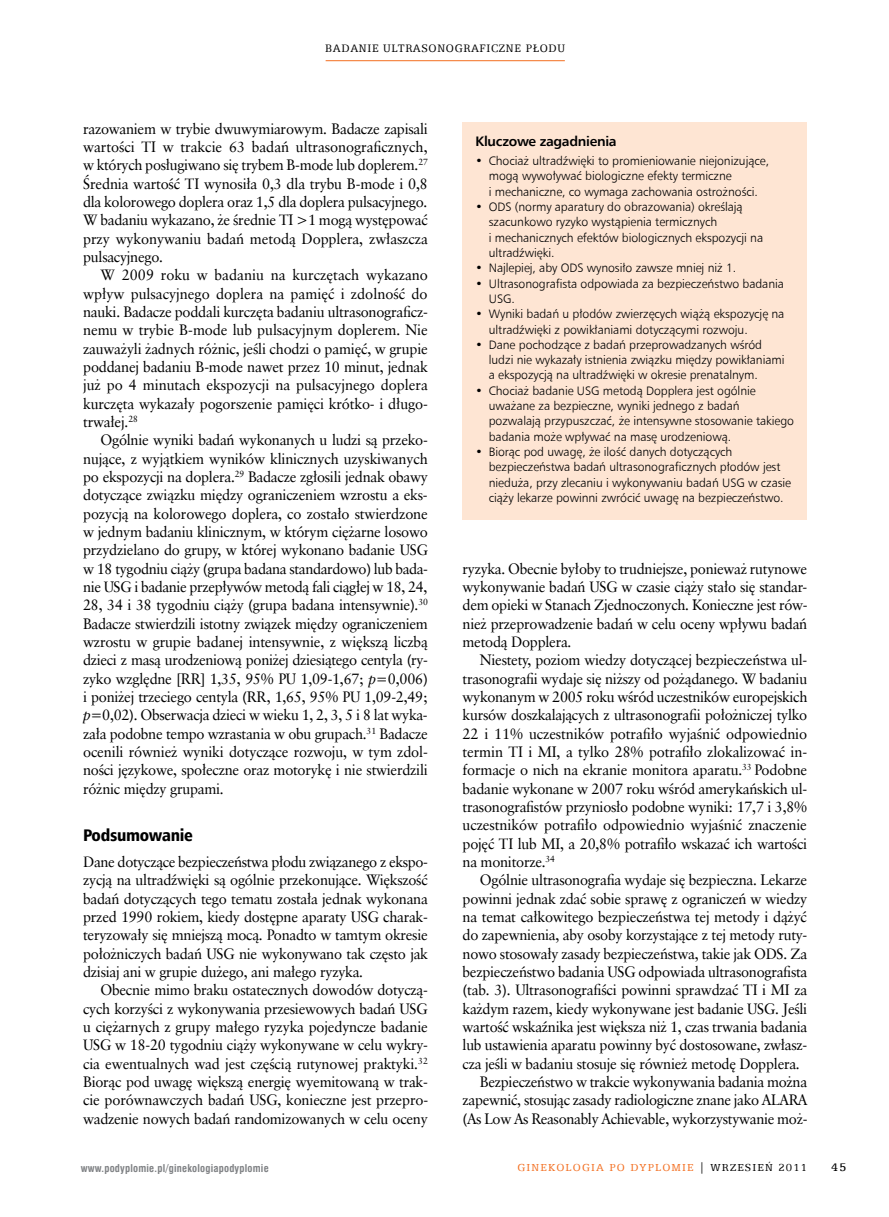
<style>
.page{position:relative;width:889px;height:1217px;background:#fff}
.page>*{position:absolute;margin:0;border:0;box-sizing:border-box;transform-origin:0 0}
.t1{font:16.8px "Humnst 777 Blk Cn EU";letter-spacing:-.02em;color:#000}
.t2{font:15px/18.3px "Class Garmnd EU";letter-spacing:-.02em;color:#000;text-align:justify}
.t3{font:700 13.8px "Humnst 777 EU";letter-spacing:-.02em;color:#000}
.t4{font:12.45px "Egyptian 505 Md EU";color:#000}
.t5{font:12.3px/15.3px "Humnst 777 Lt EU";letter-spacing:-.005em;color:#000}
.t6{font:12.3px "Egyptian 505 EU";letter-spacing:.06em;color:#000;scale:.95 1}
.t7{font:11.4px "Egyptian 505 EU";letter-spacing:.1em;color:#f36f21}
.t8{font:700 10.5px "Swis 721 Cn EU";letter-spacing:.02em;color:#808285}
.s1{font-style:italic}
.s2{color:#000}
</style>
<div class="page">
<hr style="left:326px;top:60px;width:239px;height:1px;background:#f36f21">
<div style="left:462px;top:122px;width:345px;height:397px;background:#fee5d3"></div>
<p class="t6" style="left:325px;top:41px;width:254px">BADANIE ULTRASONOGRAFICZNE PŁODU</p>
<p class="t2" style="left:83px;top:119px;width:346px">razowaniem w trybie dwuwymiarowym. Badacze zapisali wartości TI w trakcie 63 badań ultrasonograficznych, w których posługiwano się trybem B-mode lub doplerem.<sup>27<br></sup>Średnia wartość TI wynosiła 0,3 dla trybu B-mode i 0,8 dla kolorowego doplera oraz 1,5 dla doplera pulsacyjnego.<br>W badaniu wykazano, że średnie TI &gt;1 mogą występować przy wykonywaniu badań metodą Dopplera, zwłaszcza pulsacyjnego.</p>
<p class="t2" style="left:83px;top:266px;width:346px;text-indent:17px">W 2009 roku w badaniu na kurczętach wykazano wpływ pulsacyjnego doplera na pamięć i zdolność do nauki. Badacze poddali kurczęta badaniu ultrasonograficz&shy;nemu w trybie B-mode lub pulsacyjnym doplerem. Nie zauważyli żadnych różnic, jeśli chodzi o pamięć, w grupie poddanej badaniu B-mode nawet przez 10 minut, jednak już po 4 minutach ekspozycji na pulsacyjnego doplera kurczęta wykazały pogorszenie pamięci krótko- i długo&shy;trwałej.<sup>28</sup></p>
<p class="t2" style="left:83px;top:431px;width:346px;text-indent:17px">Ogólnie wyniki badań wykonanych u ludzi są przeko&shy;nujące, z wyjątkiem wyników klinicznych uzyskiwanych po ekspozycji na doplera.<sup>29</sup> Badacze zgłosili jednak obawy dotyczące związku między ograniczeniem wzrostu a eks&shy;pozycją na kolorowego doplera, co zostało stwierdzone w jednym badaniu klinicznym, w którym ciężarne losowo przydzielano do grupy, w której wykonano badanie USG w 18 tygodniu ciąży (grupa badana standardowo) lub bada&shy;nie USG i badanie przepływów metodą fali ciągłej w 18, 24, 28, 34 i 38 tygodniu ciąży (grupa badana intensywnie).<sup>30<br></sup>Badacze stwierdzili istotny związek między ograniczeniem wzrostu w grupie badanej intensywnie, z większą liczbą dzieci z masą urodzeniową poniżej dziesiątego centyla (ry&shy;zyko względne [RR] 1,35, 95% PU 1,09-1,67; <span class="s1">p</span>=0,006) i poniżej trzeciego centyla (RR, 1,65, 95% PU 1,09-2,49; <span class="s1">p</span>=0,02). Obserwacja dzieci w wieku 1, 2, 3, 5 i 8 lat wyka&shy;zała podobne tempo wzrastania w obu grupach.<sup>31</sup> Badacze ocenili również wyniki dotyczące rozwoju, w tym zdol&shy;ności językowe, społeczne oraz motorykę i nie stwierdzili różnic między grupami.</p>
<p class="t1" style="left:83px;top:824px;width:111px">Podsumowanie</p>
<p class="t2" style="left:83px;top:852px;width:346px">Dane dotyczące bezpieczeństwa płodu związanego z ekspo&shy;zycją na ultradźwięki są ogólnie przekonujące. Większość badań dotyczących tego tematu została jednak wykonana przed 1990 rokiem, kiedy dostępne aparaty USG charak&shy;teryzowały się mniejszą mocą. Ponadto w tamtym okresie położniczych badań USG nie wykonywano tak często jak dzisiaj ani w grupie dużego, ani małego ryzyka.</p>
<p class="t2" style="left:83px;top:980px;width:346px;text-indent:17px">Obecnie mimo braku ostatecznych dowodów dotyczą&shy;cych korzyści z wykonywania przesiewowych badań USG u ciężarnych z grupy małego ryzyka pojedyncze badanie USG w 18-20 tygodniu ciąży wykonywane w celu wykry&shy;cia ewentualnych wad jest częścią rutynowej praktyki.<sup>32<br></sup>Biorąc pod uwagę większą energię wyemitowaną w trak&shy;cie porównawczych badań USG, konieczne jest przepro&shy;wadzenie nowych badań randomizowanych w celu oceny</p>
<p class="t8" style="left:81px;top:1161px;width:189px">www.podyplomie.pl/ginekologiapodyplomie</p>
<p class="t3" style="left:475px;top:132px;width:143px">Kluczowe zagadnienia</p>
<p class="t5" style="left:489px;top:153px;width:282px;text-indent:-13px">• Chociaż ultradźwięki to promieniowanie niejonizujące, mogą wywoływać biologiczne efekty termiczne<br>i mechaniczne, co wymaga zachowania ostrożności.</p>
<p class="t5" style="left:489px;top:199px;width:276px;text-indent:-13px">• ODS (normy aparatury do obrazowania) określają szacunkowo ryzyko wystąpienia termicznych<br>i mechanicznych efektów biologicznych ekspozycji na ultradźwięki.</p>
<p class="t5" style="left:475px;top:260px;width:262px">• Najlepiej, aby ODS wynosiło zawsze mniej niż 1.</p>
<p class="t5" style="left:489px;top:275px;width:297px;text-indent:-13px">• Ultrasonografista odpowiada za bezpieczeństwo badania<br>USG.</p>
<p class="t5" style="left:489px;top:306px;width:297px;text-indent:-13px">• Wyniki badań u płodów zwierzęcych wiążą ekspozycję na ultradźwięki z powikłaniami dotyczącymi rozwoju.</p>
<p class="t5" style="left:489px;top:336px;width:297px;text-indent:-13px">• Dane pochodzące z badań przeprowadzanych wśród ludzi nie wykazały istnienia związku między powikłaniami a ekspozycją na ultradźwięki w okresie prenatalnym.</p>
<p class="t5" style="left:489px;top:382px;width:307px;text-indent:-13px">• Chociaż badanie USG metodą Dopplera jest ogólnie uważane za bezpieczne, wyniki jednego z badań pozwalają przypuszczać, że intensywne stosowanie takiego badania może wpływać na masę urodzeniową.</p>
<p class="t5" style="left:489px;top:444px;width:304px;text-indent:-13px">• Biorąc pod uwagę, że ilość danych dotyczących bezpieczeństwa badań ultrasonograficznych płodów jest nieduża, przy zlecaniu i wykonywaniu badań USG w czasie ciąży lekarze powinni zwrócić uwagę na bezpieczeństwo.</p>
<p class="t2" style="left:462px;top:559px;width:346px">ryzyka. Obecnie byłoby to trudniejsze, ponieważ rutynowe wykonywanie badań USG w czasie ciąży stało się standar&shy;dem opieki w Stanach Zjednoczonych. Konieczne jest rów&shy;nież przeprowadzenie badań w celu oceny wpływu badań metodą Dopplera.</p>
<p class="t2" style="left:462px;top:650px;width:346px;text-indent:17px">Niestety, poziom wiedzy dotyczącej bezpieczeństwa ul&shy;trasonografii wydaje się niższy od pożądanego. W badaniu wykonanym w 2005 roku wśród uczestników europejskich kursów doszkalających z ultrasonografii położniczej tylko 22 i 11% uczestników potrafiło wyjaśnić odpowiednio termin TI i MI, a tylko 28% potrafiło zlokalizować in&shy;formacje o nich na ekranie monitora aparatu.<sup>33</sup> Podobne badanie wykonane w 2007 roku wśród amerykańskich ul&shy;trasonografistów przyniosło podobne wyniki: 17,7 i 3,8% uczestników potrafiło odpowiednio wyjaśnić znaczenie pojęć TI lub MI, a 20,8% potrafiło wskazać ich wartości na monitorze.<sup>34</sup></p>
<p class="t2" style="left:480px;top:870px;width:329px">Ogólnie ultrasonografia wydaje się bezpieczna. Lekarze</p>
<p class="t2" style="left:462px;top:889px;width:346px">powinni jednak zdać sobie sprawę z ograniczeń w wiedzy</p>
<p class="t2" style="left:462px;top:907px;width:346px">na temat całkowitego bezpieczeństwa tej metody i dążyć</p>
<p class="t2" style="left:462px;top:925px;width:346px">do zapewnienia, aby osoby korzystające z tej metody ruty-</p>
<p class="t2" style="left:462px;top:944px;width:346px">nowo stosowały zasady bezpieczeństwa, takie jak ODS. Za</p>
<p class="t2" style="left:462px;top:962px;width:346px">bezpieczeństwo badania USG odpowiada ultrasonografista</p>
<p class="t2" style="left:462px;top:980px;width:346px">(tab. 3). Ultrasonografiści powinni sprawdzać TI i MI za</p>
<p class="t2" style="left:462px;top:999px;width:346px">każdym razem, kiedy wykonywane jest badanie USG. Jeśli</p>
<p class="t2" style="left:462px;top:1017px;width:346px">wartość wskaźnika jest większa niż 1, czas trwania badania</p>
<p class="t2" style="left:462px;top:1035px;width:346px">lub ustawienia aparatu powinny być dostosowane, zwłasz-</p>
<p class="t2" style="left:462px;top:1053px;width:339px">cza jeśli w badaniu stosuje się również metodę Dopplera.</p>
<p class="t2" style="left:480px;top:1072px;width:329px">Bezpieczeństwo w trakcie wykonywania badania można</p>
<p class="t2" style="left:462px;top:1090px;width:346px">zapewnić, stosując zasady radiologiczne znane jako ALARA</p>
<p class="t2" style="left:462px;top:1108px;width:346px">(As Low As Reasonably Achievable, wykorzystywanie moż-</p>
<p class="t7" style="left:517px;top:1160px;width:291px">GINEKOLOGIA PO DYPLOMIE <span class="s2">| WRZESIEŃ 2011</span></p>
<p class="t4" style="left:831px;top:1159px;width:17px">45</p>
</div>
